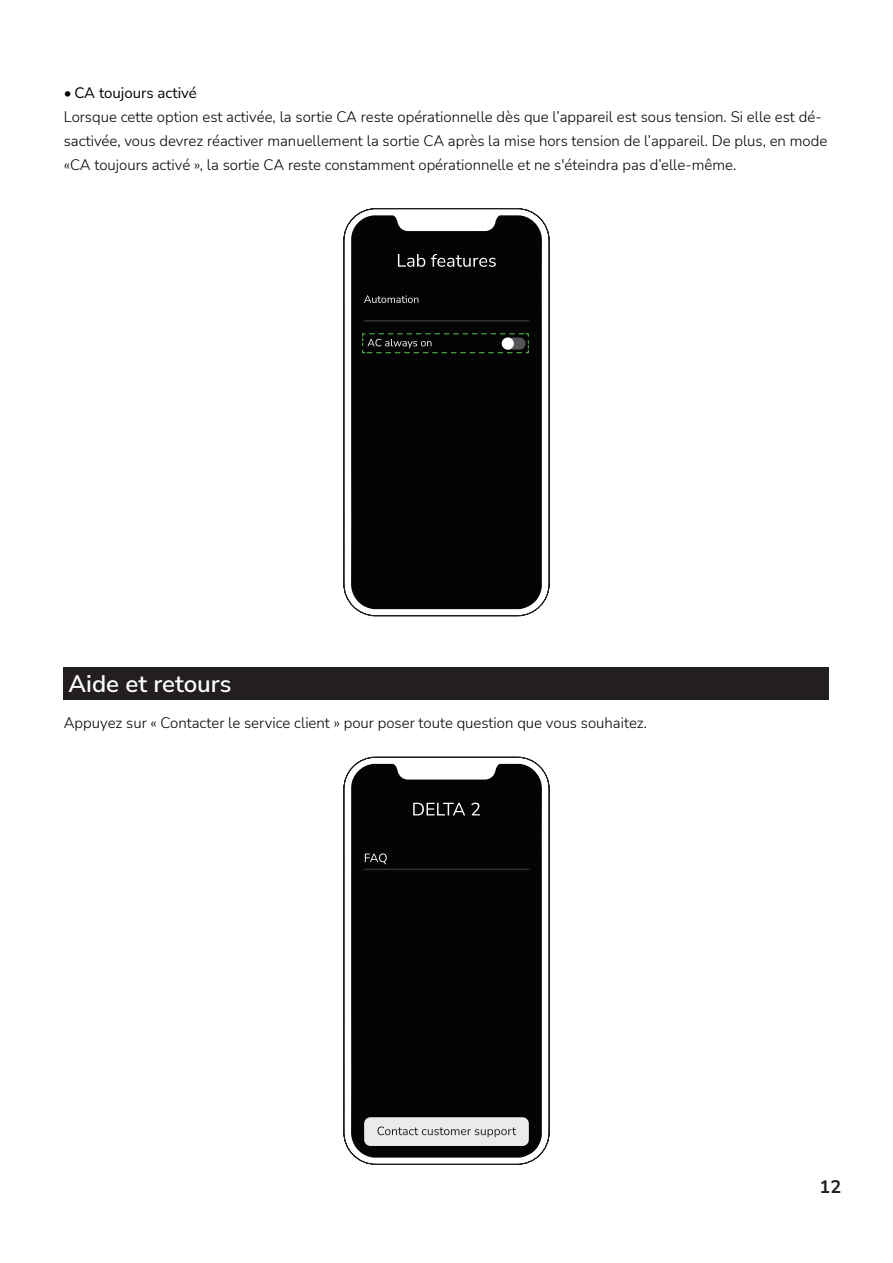
<style>
.page{position:relative;width:893px;height:1263px;background:#fff}
.page>*{position:absolute;margin:0;border:0;box-sizing:border-box;transform-origin:0 0}
.t1{font:600 24px "Nunito Sans";color:#fff}
.t2{font:700 18px "Nunito Sans";color:#231f20}
.t3{font:300 15px/24px "Nunito Sans";color:#000}
.s1{font-weight:600}
.s2{font-weight:400}
</style>
<div class="page">
<div style="left:64px;top:667px;width:765px;height:33px;background:#231f20"></div>
<svg style="left:343px;top:208px;width:207px;height:408px"></svg>
<div style="left:351px;top:215px;width:191px;height:394px;background:#040404"></div>
<hr style="left:364px;top:320px;width:165px;height:2px;background:#322f31">
<svg style="left:398px;top:254px;width:27px;height:13px"></svg>
<svg style="left:431px;top:254px;width:65px;height:13px"></svg>
<svg style="left:364px;top:295px;width:54px;height:8px"></svg>
<svg style="left:362px;top:333px;width:167px;height:21px;background:#1c231c"></svg>
<svg style="left:343px;top:757px;width:207px;height:408px"></svg>
<div style="left:351px;top:764px;width:191px;height:393px;background:#040404"></div>
<hr style="left:364px;top:868px;width:165px;height:2px;background:#322f31">
<div style="left:364px;top:1117px;width:165px;height:29px;background:#ebebec;border-radius:6px"></div>
<svg style="left:413px;top:803px;width:52px;height:12px"></svg>
<svg style="left:471px;top:802px;width:9px;height:13px"></svg>
<svg style="left:365px;top:853px;width:22px;height:11px"></svg>
<svg style="left:377px;top:1126px;width:139px;height:11px"></svg>
<p class="t3" style="left:64px;top:80px;width:765px"><span class="s1">•</span> <span class="s2">CA toujours activé<br></span>Lorsque cette option est activée, la sortie CA reste opérationnelle dès que l’appareil est sous tension. Si elle est dé&shy;sactivée, vous devrez réactiver manuellement la sortie CA après la mise hors tension de l’appareil. De plus, en mode «CA toujours activé », la sortie CA reste constamment opérationnelle et ne s'éteindra pas d’elle-même.</p>
<h1 class="t1" style="left:69px;top:667px;width:164px">Aide et retours</h1>
<p class="t3" style="left:64px;top:710px;width:585px">Appuyez sur « Contacter le service client » pour poser toute question que vous souhaitez.</p>
<p class="t2" style="left:820px;top:1174px;width:23px">12</p>
</div>
